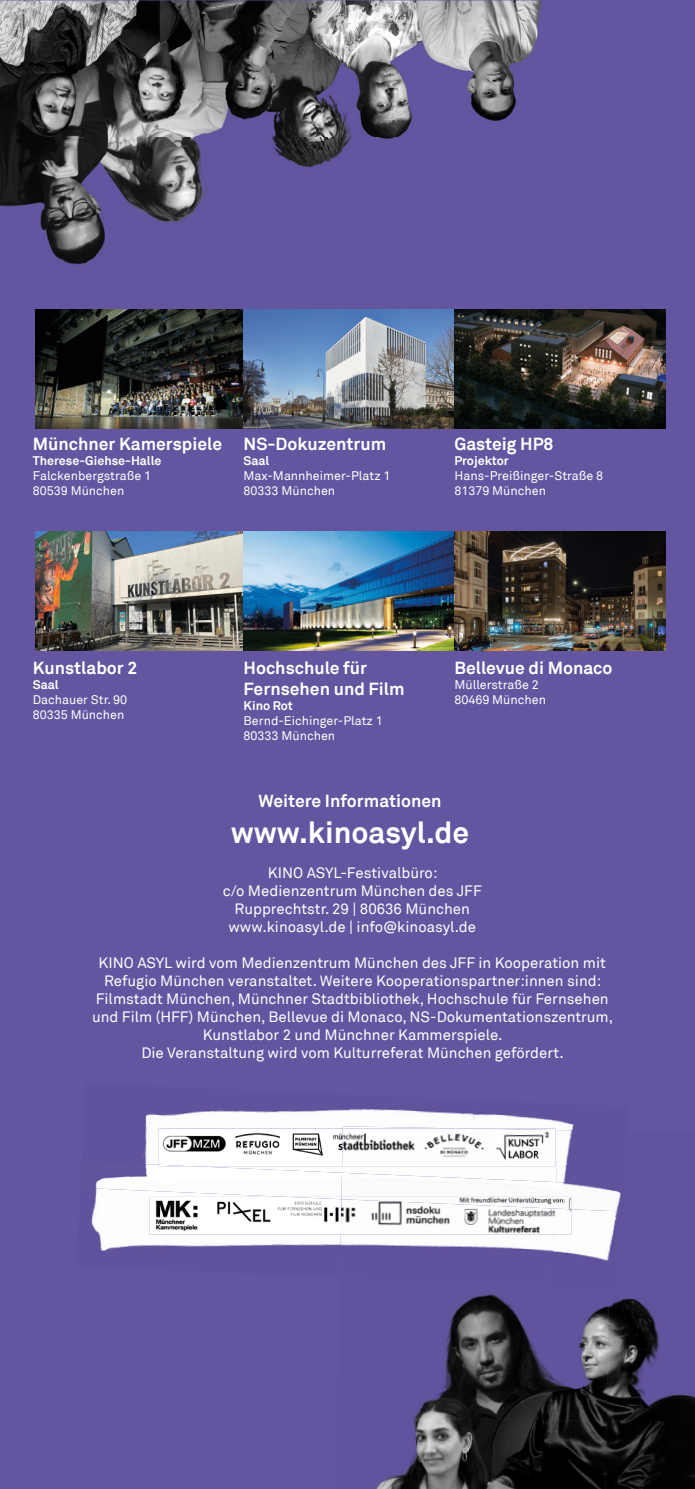
<style>
.page{position:relative;width:695px;height:1489px;background:#fff}
.page>*{position:absolute;margin:0;border:0;box-sizing:border-box;transform-origin:0 0}
.t1{font:700 30px "Akkurat";color:#fff}
.t2{font:700 17.5px/21px "Akkurat";color:#fff}
.t3{font:15px/18px "Akkurat";color:#fff;text-align:center}
.t4{font:12.5px/15px "Akkurat";color:#fff}
.t5{font:700 12.5px "Akkurat";color:#fff}
</style>
<div class="page">
<div style="left:0;top:0;width:694px;height:1488px;background:#6455a0"></div>
<img style="left:91px;top:1196px;width:249px;height:55px">
<img style="left:143px;top:1108px;width:329px;height:53px">
<img style="left:472px;top:1113px;width:102px;height:16px">
<img style="left:95px;top:1161px;width:247px;height:35px">
<img style="left:609px;top:1298px;width:50px;height:50px">
<img style="left:446px;top:1294px;width:163px;height:54px">
<img style="left:415px;top:1343px;width:193px;height:73px">
<img style="left:605px;top:1348px;width:89px;height:140px">
<img style="left:377px;top:1416px;width:229px;height:72px">
<img style="left:340px;top:1234px;width:212px;height:18px">
<img style="left:552px;top:1211px;width:66px;height:50px">
<img style="left:342px;top:1126px;width:215px;height:46px">
<img style="left:556px;top:1129px;width:17px;height:43px">
<img style="left:341px;top:1172px;width:280px;height:39px">
<img style="left:0;top:1px;width:541px;height:264px">
<img style="left:149px;top:1196px;width:192px;height:38px">
<img style="left:288px;top:1196px;width:53px;height:3px">
<img style="left:341px;top:1209px;width:230px;height:25px">
<img style="left:341px;top:1196px;width:230px;height:13px">
<img style="left:159px;top:1128px;width:183px;height:38px">
<img style="left:159px;top:1164px;width:32px;height:2px">
<img style="left:342px;top:1128px;width:213px;height:38px">
<img style="left:35px;top:309px;width:208px;height:119px">
<img style="left:243px;top:309px;width:422px;height:119px">
<img style="left:35px;top:532px;width:208px;height:118px">
<img style="left:243px;top:532px;width:422px;height:118px">
<p class="t2" style="left:33px;top:433px;width:191px">Münchner Kamerspiele</p>
<p class="t5" style="left:33px;top:452px;width:130px">Therese-Giehse-Halle</p>
<p class="t4" style="left:33px;top:468px;width:120px">Falckenbergstraße 1<br>80539 München</p>
<p class="t2" style="left:243px;top:433px;width:144px">NS-Dokuzentrum</p>
<p class="t5" style="left:243px;top:452px;width:27px">Saal</p>
<p class="t4" style="left:243px;top:468px;width:148px">Max-Mannheimer-Platz 1<br>80333 München</p>
<p class="t2" style="left:454px;top:433px;width:101px">Gasteig HP8</p>
<p class="t5" style="left:454px;top:452px;width:56px">Projektor</p>
<p class="t4" style="left:454px;top:468px;width:150px">Hans-Preißinger-Straße 8<br>81379 München</p>
<p class="t2" style="left:33px;top:657px;width:106px">Kunstlabor 2</p>
<p class="t5" style="left:33px;top:676px;width:27px">Saal</p>
<p class="t4" style="left:33px;top:692px;width:96px">Dachauer Str. 90<br>80335 München</p>
<p class="t2" style="left:243px;top:657px;width:162px">Hochschule für<br>Fernsehen und Film</p>
<p class="t5" style="left:243px;top:697px;width:51px">Kino Rot</p>
<p class="t4" style="left:243px;top:713px;width:141px">Bernd-Eichinger-Platz 1<br>80333 München</p>
<p class="t2" style="left:454px;top:657px;width:160px">Bellevue di Monaco</p>
<p class="t4" style="left:454px;top:677px;width:93px">Müllerstraße 2<br>80469 München</p>
<p class="t2" style="left:258px;top:790px;width:184px">Weitere Informationen</p>
<h1 class="t1" style="left:231px;top:813px;width:240px">www.kinoasyl.de</h1>
<p class="t3" style="left:223px;top:864px;width:260px">KINO ASYL-Festivalbüro:<br>c/o Medienzentrum München des JFF<br>Rupprechtstr. 29 | 80636 München www.kinoasyl.de | info@kinoasyl.de</p>
<p class="t3" style="left:92px;top:954px;width:522px">KINO ASYL wird vom Medienzentrum München des JFF in Kooperation mit Refugio München veranstaltet. Weitere Kooperationspartner:innen sind:<br>Filmstadt München, Münchner Stadtbibliothek, Hochschule für Fernsehen und Film (HFF) München, Bellevue di Monaco, NS-Dokumentationszentrum, Kunstlabor 2 und Münchner Kammerspiele.<br>Die Veranstaltung wird vom Kulturreferat München gefördert.</p>
</div>
